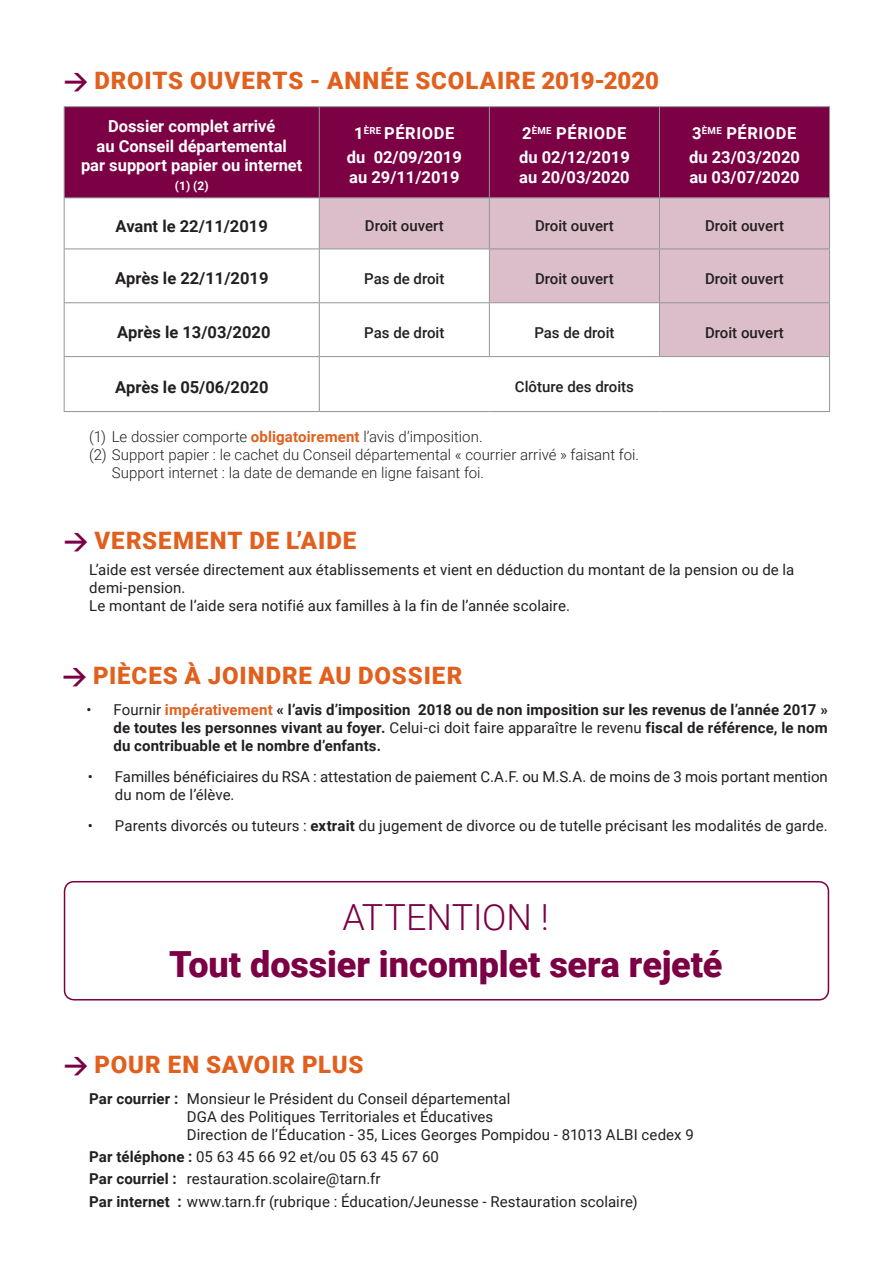
<style>
.page{position:relative;width:893px;height:1263px;background:#fff}
.page>*{position:absolute;margin:0;border:0;box-sizing:border-box;transform-origin:0 0}
.t1{font:900 36px "Roboto";letter-spacing:-.005em;color:#7b0044}
.t2{font:300 36px "Roboto";letter-spacing:-.005em;color:#7b0044}
.t3{font:900 24px "Roboto";letter-spacing:.035em;color:#e1601e}
.t4{font:700 16.5px/19.8px "Roboto";color:#fff;text-align:center}
.t5{font:700 16.5px/24px "Roboto";letter-spacing:.02em;color:#fff}
.t6{font:700 16.5px "Roboto";color:#231f20}
.t7{font:15px/18px "Roboto";letter-spacing:.005em;color:#231f20}
.t8{font:700 15px/18px "Roboto";letter-spacing:.01em;color:#231f20;text-align:justify}
.t9{font:300 15px "Roboto";color:#231f20}
.t10{font:500 15px "Roboto";color:#231f20}
.t11{font:700 12px "Roboto";color:#fff}
.s1{font-family:"DIN";font-weight:700;color:#7b0044}
.s2{font-weight:700;color:#e1601e}
.s3{font-weight:400}
.s4{color:#e1601e}
.s5{font-weight:700}
</style>
<div class="page">
<div style="left:65px;top:107px;width:764px;height:90px;background:#7b0044"></div>
<svg style="left:320px;top:198px;width:509px;height:158px;fill:#dbbec9"></svg>
<hr style="left:64px;top:106px;width:255px;height:1px;background:#939598">
<hr style="left:64px;top:107px;width:1px;height:90px;background:#939598">
<hr style="left:319px;top:106px;width:170px;height:1px;background:#939598">
<hr style="left:319px;top:107px;width:1px;height:90px;background:#939598">
<hr style="left:489px;top:106px;width:170px;height:1px;background:#939598">
<hr style="left:489px;top:107px;width:1px;height:90px;background:#939598">
<hr style="left:659px;top:106px;width:171px;height:1px;background:#939598">
<hr style="left:659px;top:107px;width:1px;height:90px;background:#939598">
<hr style="left:829px;top:107px;width:1px;height:90px;background:#939598">
<hr style="left:64px;top:197px;width:255px;height:1px;background:#939598">
<hr style="left:64px;top:198px;width:1px;height:51px;background:#939598">
<hr style="left:319px;top:197px;width:170px;height:1px;background:#939598">
<hr style="left:319px;top:198px;width:1px;height:51px;background:#939598">
<hr style="left:489px;top:197px;width:170px;height:1px;background:#939598">
<hr style="left:489px;top:198px;width:1px;height:51px;background:#939598">
<hr style="left:659px;top:197px;width:171px;height:1px;background:#939598">
<hr style="left:659px;top:198px;width:1px;height:51px;background:#939598">
<hr style="left:829px;top:198px;width:1px;height:51px;background:#939598">
<hr style="left:64px;top:249px;width:255px;height:1px;background:#939598">
<hr style="left:64px;top:249px;width:1px;height:53px;background:#939598">
<hr style="left:319px;top:249px;width:170px;height:1px;background:#939598">
<hr style="left:319px;top:249px;width:1px;height:53px;background:#939598">
<hr style="left:489px;top:249px;width:170px;height:1px;background:#939598">
<hr style="left:489px;top:249px;width:1px;height:53px;background:#939598">
<hr style="left:659px;top:249px;width:171px;height:1px;background:#939598">
<hr style="left:659px;top:249px;width:1px;height:53px;background:#939598">
<hr style="left:829px;top:249px;width:1px;height:53px;background:#939598">
<hr style="left:64px;top:302px;width:255px;height:1px;background:#939598">
<hr style="left:64px;top:303px;width:1px;height:53px;background:#939598">
<hr style="left:319px;top:302px;width:170px;height:1px;background:#939598">
<hr style="left:319px;top:303px;width:1px;height:53px;background:#939598">
<hr style="left:489px;top:302px;width:170px;height:1px;background:#939598">
<hr style="left:489px;top:303px;width:1px;height:53px;background:#939598">
<hr style="left:659px;top:302px;width:171px;height:1px;background:#939598">
<hr style="left:659px;top:303px;width:1px;height:53px;background:#939598">
<hr style="left:829px;top:303px;width:1px;height:53px;background:#939598">
<hr style="left:64px;top:356px;width:255px;height:1px;background:#939598">
<hr style="left:64px;top:357px;width:1px;height:54px;background:#939598">
<hr style="left:319px;top:356px;width:170px;height:1px;background:#939598">
<hr style="left:319px;top:357px;width:1px;height:54px;background:#939598">
<hr style="left:489px;top:356px;width:170px;height:1px;background:#939598">
<hr style="left:659px;top:356px;width:171px;height:1px;background:#939598">
<hr style="left:829px;top:357px;width:1px;height:54px;background:#939598">
<hr style="left:64px;top:411px;width:255px;height:1px;background:#939598">
<hr style="left:319px;top:411px;width:170px;height:1px;background:#939598">
<hr style="left:489px;top:411px;width:170px;height:1px;background:#939598">
<hr style="left:659px;top:411px;width:171px;height:1px;background:#939598">
<div style="left:64px;top:881px;width:765px;height:119px;border:2px solid #7b0044;border-radius:10px"></div>
<h2 class="t3" style="left:64px;top:64px;width:597px"><span class="s1">&gt;</span> DROITS OUVERTS - ANNÉE SCOLAIRE 2019-2020</h2>
<p class="t4" style="left:81px;top:115px;width:223px">Dossier complet arrivé<br>au Conseil départemental<br>par support papier ou internet</p>
<p class="t11" style="left:175px;top:177px;width:35px">(1) (2)</p>
<p class="t5" style="left:347px;top:121px;width:116px;text-align:center">1<sup>ÈRE</sup> PÉRIODE du 02/09/2019</p>
<p class="t4" style="left:349px;top:166px;width:112px">au 29/11/2019</p>
<p class="t5" style="left:519px;top:121px;width:112px">2<sup>ÈME</sup> PÉRIODE du 02/12/2019</p>
<p class="t4" style="left:519px;top:166px;width:112px">au 20/03/2020</p>
<p class="t5" style="left:689px;top:121px;width:112px">3<sup>ÈME</sup> PÉRIODE du 23/03/2020</p>
<p class="t4" style="left:689px;top:166px;width:112px">au 03/07/2020</p>
<p class="t6" style="left:116px;top:215px;width:154px">Avant le 22/11/2019</p>
<p class="t10" style="left:365px;top:215px;width:80px">Droit ouvert</p>
<p class="t10" style="left:535px;top:215px;width:80px">Droit ouvert</p>
<p class="t10" style="left:705px;top:215px;width:80px">Droit ouvert</p>
<p class="t6" style="left:115px;top:267px;width:155px">Après le 22/11/2019</p>
<p class="t10" style="left:364px;top:268px;width:82px">Pas de droit</p>
<p class="t10" style="left:535px;top:268px;width:80px">Droit ouvert</p>
<p class="t10" style="left:705px;top:268px;width:80px">Droit ouvert</p>
<p class="t6" style="left:117px;top:321px;width:155px">Après le 13/03/2020</p>
<p class="t10" style="left:364px;top:322px;width:82px">Pas de droit</p>
<p class="t10" style="left:534px;top:322px;width:82px">Pas de droit</p>
<p class="t10" style="left:705px;top:322px;width:80px">Droit ouvert</p>
<p class="t6" style="left:115px;top:375px;width:155px">Après le 05/06/2020</p>
<p class="t10" style="left:515px;top:376px;width:121px">Clôture des droits</p>
<p class="t9" style="left:89px;top:426px;width:395px">(1) Le dossier comporte <span class="s2">obligatoirement</span> l’avis d’imposition.</p>
<p class="t9" style="left:89px;top:444px;width:551px">(2) Support papier : le cachet du Conseil départemental « courrier arrivé » faisant foi.</p>
<p class="t9" style="left:112px;top:462px;width:374px">Support internet : la date de demande en ligne faisant foi.</p>
<h2 class="t3" style="left:64px;top:523px;width:294px"><span class="s1">&gt;</span> VERSEMENT DE L’AIDE</h2>
<p class="t7" style="left:89px;top:560px;width:707px">L’aide est versée directement aux établissements et vient en déduction du montant de la pension ou de la demi-pension.<br>Le montant de l’aide sera notifié aux familles à la fin de l’année scolaire.</p>
<h2 class="t3" style="left:62px;top:659px;width:401px"><span class="s1">&gt;</span> PIÈCES À JOINDRE AU DOSSIER</h2>
<p class="t8" style="left:113px;top:700px;width:716px;text-indent:-27px"><span class="s3">• Fournir</span> <span class="s4">impérativement</span> « l’avis d’imposition 2018 ou de non imposition sur les revenus de l’année 2017 » de toutes les personnes vivant au foyer. <span class="s3">Celui-ci doit faire apparaître le revenu</span> fiscal de référence, le nom du contribuable et le nombre d’enfants.</p>
<p class="t7" style="left:115px;top:767px;width:714px;text-indent:-27px">• Familles bénéficiaires du RSA : attestation de paiement C.A.F. ou M.S.A. de moins de 3 mois portant mention du nom de l’élève.</p>
<p class="t7" style="left:88px;top:816px;width:741px">• Parents divorcés ou tuteurs : <span class="s5">extrait</span> du jugement de divorce ou de tutelle précisant les modalités de garde.</p>
<h1 class="t2" style="left:343px;top:892px;width:208px">ATTENTION !</h1>
<h1 class="t1" style="left:169px;top:939px;width:555px">Tout dossier incomplet sera rejeté</h1>
<h2 class="t3" style="left:64px;top:1048px;width:301px"><span class="s1">&gt;</span> POUR EN SAVOIR PLUS</h2>
<p class="t7" style="left:187px;top:1089px;width:508px;text-indent:-97px"><span class="s5">Par courrier :</span> Monsieur le Président du Conseil départemental<br>DGA des Politiques Territoriales et Éducatives<br>Direction de l’Éducation - 35, Lices Georges Pompidou - 81013 ALBI cedex 9</p>
<p class="t7" style="left:89px;top:1145px;width:550px;line-height:22.2px"><span class="s5">Par téléphone :</span> 05 63 45 66 92 et/ou 05 63 45 67 60<br><span class="s5">Par courriel :</span> restauration.scolaire@tarn.fr<br><span class="s5">Par internet :</span> www.tarn.fr (rubrique : Éducation/Jeunesse - Restauration scolaire)</p>
</div>
